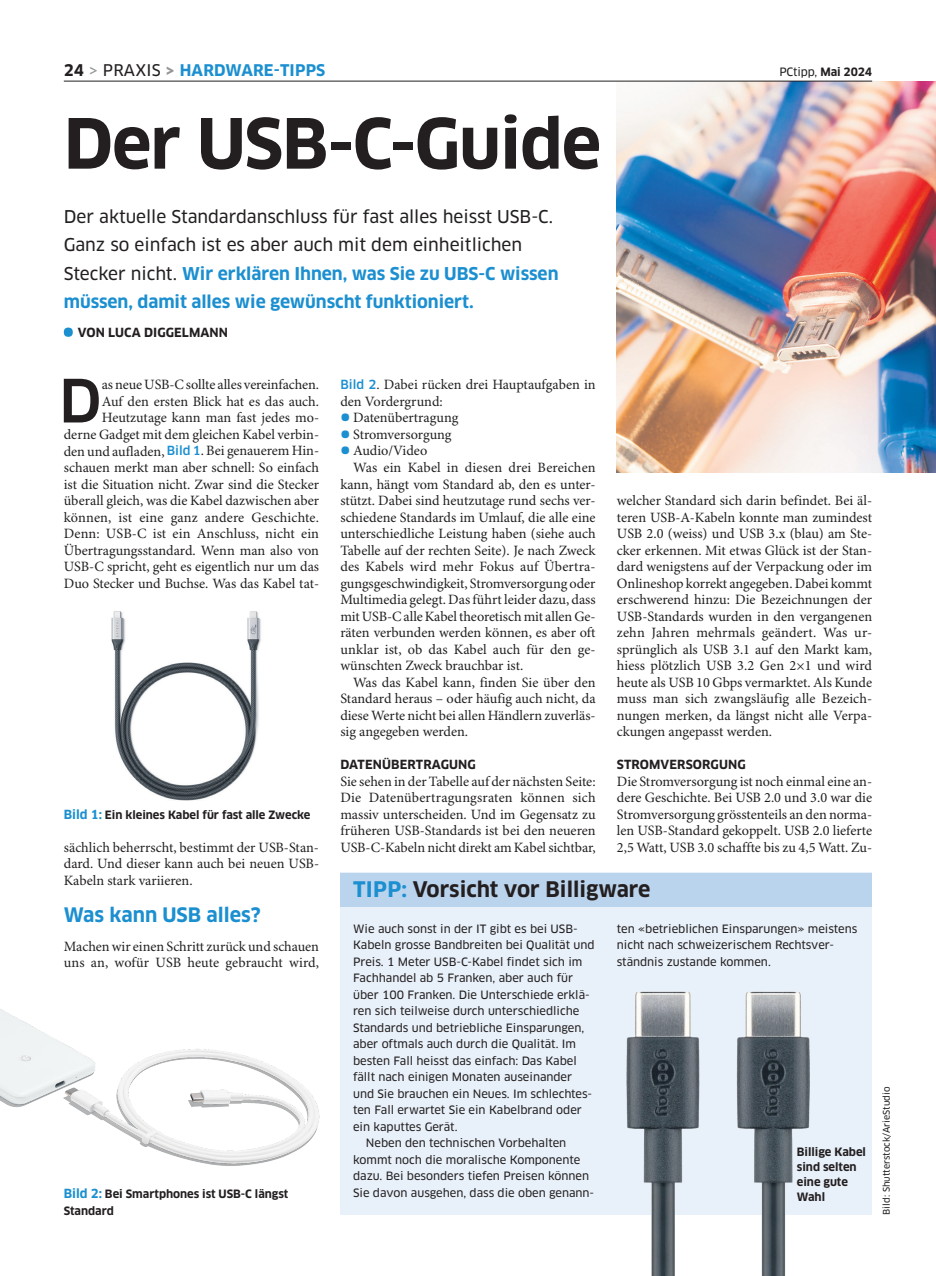
<style>
.page{position:relative;width:936px;height:1276px;background:#fff}
.page>*{position:absolute;margin:0;border:0;box-sizing:border-box;transform-origin:0 0}
.t1{font:700 67.5px "Clan OT";letter-spacing:-.02em;color:#231f20}
.t2{font:500 58.2px "Clan OT";color:#231f20}
.t3{font:700 21px "Clan OT";color:#231f20}
.t4{font:700 19.5px "Clan OT";color:#1b8fd0}
.t5{font:17.25px/28.5px "Clan OT News";letter-spacing:-.005em;color:#231f20}
.t6{font:700 17.25px/28.5px "Clan OT";letter-spacing:-.005em;color:#1b8fd0}
.t7{font:700 15.75px "Clan OT";letter-spacing:.01em;color:#1b8fd0}
.t8{font:14.25px/16.5px "Minion Pro";color:#231f20;text-align:justify}
.t9{font:700 12.3px "Clan OT";letter-spacing:.01em;color:#231f20}
.t10{font:11.25px/16.5px "Clan OT News";letter-spacing:-.005em;color:#231f20}
.t11{font:700 11.25px/15px "Clan OT";letter-spacing:-.005em;color:#231f20}
.t12{font:9px "Clan OT News";color:#231f20}
.s1{color:#231f20}
.s2{font-family:"Clan OT News";font-weight:400;color:#939598}
.s3{font-family:"Clan OT News";font-weight:400;color:#231f20}
.s4{color:#939598}
.s5{font-family:"Clan OT";font-weight:700}
.s6{font-family:"Clan OT";font-weight:500;font-size:12.3px;color:#1b8fd0}
.s7{font-size:12.3px;color:#1b8fd0}
.s8{font-family:"Clan OT";font-weight:700;font-size:24px;color:#1b8fd0}
.s9{color:#1b8fd0}
</style>
<div class="page">
<div style="left:64px;top:327px;width:9px;height:10px;background:#1b8fd0;border-radius:50%"></div>
<img style="left:111px;top:611px;width:150px;height:190px">
<img style="left:0;top:1009px;width:320px;height:157px">
<div style="left:340px;top:873px;width:532px;height:342px;background:#e8f0f9"></div>
<div style="left:340px;top:873px;width:532px;height:33px;background:#bbd4ed"></div>
<img style="left:626px;top:991px;width:184px;height:285px">
<img style="left:617px;top:81px;width:318px;height:391px">
<hr style="left:64px;top:81px;width:808px;height:1px;background:#231f20">
<p class="t7" style="left:64px;top:61px;width:263px"><span class="s1">24</span> <span class="s2">&gt;</span> <span class="s3">PRAXIS</span> <span class="s4">&gt;</span> HARDWARE-TIPPS</p>
<p class="t10" style="left:779px;top:64px;width:94px">PCtipp, <span class="s5">Mai 2024</span></p>
<h1 class="t1" style="left:64px;top:105px;width:539px">Der USB-C-Guide</h1>
<p class="t5" style="left:64px;top:202px;width:490px">Der aktuelle Standardanschluss für fast alles heisst USB-C.<br>Ganz so einfach ist es aber auch mit dem einheitlichen</p>
<p class="t6" style="left:64px;top:259px;width:496px"><span class="s3">Stecker nicht.</span> Wir erklären Ihnen, was Sie zu UBS-C wissen müssen, damit alles wie gewünscht funktioniert.</p>
<p class="t9" style="left:78px;top:325px;width:152px">VON LUCA DIGGELMANN</p>
<h2 class="t2" style="left:59px;top:367px;width:44px">D</h2>
<p class="t8" style="left:64px;top:377px;width:257px;text-align:right">as neue USB-C sollte alles vereinfachen.<br>Auf den ersten Blick hat es das auch.<br>Heutzutage kann man fast jedes mo-<br>derne Gadget mit dem gleichen Kabel verbin&shy;den und aufladen, <span class="s6">Bild 1</span>. Bei genauerem Hin&shy;schauen merkt man aber schnell: So einfach ist die Situation nicht. Zwar sind die Stecker überall gleich, was die Kabel dazwischen aber können, ist eine ganz andere Geschichte.<br>Denn: USB-C ist ein Anschluss, nicht ein Übertragungsstandard. Wenn man also von USB-C spricht, geht es eigentlich nur um das Duo Stecker und Buchse. Was das Kabel tat-</p>
<p class="t11" style="left:64px;top:807px;width:248px"><span class="s7">Bild 1:</span> Ein kleines Kabel für fast alle Zwecke</p>
<p class="t8" style="left:64px;top:839px;width:257px">sächlich beherrscht, bestimmt der USB-Stan&shy;dard. Und dieser kann auch bei neuen USB-Kabeln stark variieren.</p>
<h3 class="t4" style="left:64px;top:903px;width:198px">Was kann USB alles?</h3>
<p class="t8" style="left:64px;top:938px;width:257px">Machen wir einen Schritt zurück und schauen uns an, wofür USB heute gebraucht wird,</p>
<p class="t11" style="left:64px;top:1186px;width:226px;line-height:16.5px"><span class="s7">Bild 2:</span> Bei Smartphones ist USB-C längst<br>Standard</p>
<p class="t8" style="left:340px;top:377px;width:257px"><span class="s6">Bild 2</span>. Dabei rücken drei Hauptaufgaben in den Vordergrund:</p>
<p class="t8" style="left:340px;top:410px;width:119px"><span class="s8">•</span> Datenübertragung</p>
<p class="t8" style="left:340px;top:427px;width:113px"><span class="s8">•</span> Stromversorgung</p>
<p class="t8" style="left:340px;top:443px;width:88px"><span class="s8">•</span> Audio/Video</p>
<p class="t8" style="left:353px;top:460px;width:244px">Was ein Kabel in diesen drei Bereichen</p>
<p class="t8" style="left:340px;top:476px;width:257px">kann, hängt vom Standard ab, den es unter-</p>
<p class="t8" style="left:340px;top:493px;width:257px">stützt. Dabei sind heutzutage rund sechs ver-</p>
<p class="t8" style="left:340px;top:509px;width:257px">schiedene Standards im Umlauf, die alle eine</p>
<p class="t8" style="left:340px;top:526px;width:257px">unterschiedliche Leistung haben (siehe auch</p>
<p class="t8" style="left:340px;top:542px;width:257px">Tabelle auf der rechten Seite). Je nach Zweck</p>
<p class="t8" style="left:340px;top:559px;width:257px">des Kabels wird mehr Fokus auf Übertra-</p>
<p class="t8" style="left:340px;top:575px;width:257px">gungsgeschwindigkeit, Stromversorgung oder</p>
<p class="t8" style="left:340px;top:592px;width:257px">Multimedia gelegt. Das führt leider dazu, dass</p>
<p class="t8" style="left:340px;top:608px;width:257px">mit USB-C alle Kabel theoretisch mit allen Ge-</p>
<p class="t8" style="left:340px;top:625px;width:257px">räten verbunden werden können, es aber oft</p>
<p class="t8" style="left:340px;top:641px;width:257px">unklar ist, ob das Kabel auch für den ge-</p>
<p class="t8" style="left:340px;top:658px;width:184px">wünschten Zweck brauchbar ist.</p>
<p class="t8" style="left:353px;top:674px;width:244px">Was das Kabel kann, finden Sie über den</p>
<p class="t8" style="left:340px;top:691px;width:257px">Standard heraus – oder häufig auch nicht, da</p>
<p class="t8" style="left:340px;top:707px;width:257px">diese Werte nicht bei allen Händlern zuverläs-</p>
<p class="t8" style="left:340px;top:724px;width:129px">sig angegeben werden.</p>
<p class="t9" style="left:340px;top:757px;width:137px">DATENÜBERTRAGUNG</p>
<p class="t8" style="left:340px;top:773px;width:257px">Sie sehen in der Tabelle auf der nächsten Seite:<br>Die Datenübertragungsraten können sich massiv unterscheiden. Und im Gegensatz zu früheren USB-Standards ist bei den neueren USB-C-Kabeln nicht direkt am Kabel sichtbar,</p>
<p class="t8" style="left:617px;top:493px;width:257px">welcher Standard sich darin befindet. Bei äl&shy;teren USB-A-Kabeln konnte man zumindest USB 2.0 (weiss) und USB 3.x (blau) am Ste&shy;cker erkennen. Mit etwas Glück ist der Stan&shy;dard wenigstens auf der Verpackung oder im Onlineshop korrekt angegeben. Dabei kommt erschwerend hinzu: Die Bezeichnungen der USB-Standards wurden in den vergangenen zehn Jahren mehrmals geändert. Was ur&shy;sprünglich als USB 3.1 auf den Markt kam, hiess plötzlich USB 3.2 Gen 2×1 und wird heute als USB 10 Gbps vermarktet. Als Kunde muss man sich zwangsläufig alle Bezeich&shy;nungen merken, da längst nicht alle Verpa&shy;ckungen angepasst werden.</p>
<p class="t9" style="left:617px;top:757px;width:130px">STROMVERSORGUNG</p>
<p class="t8" style="left:617px;top:773px;width:257px">Die Stromversorgung ist noch einmal eine an&shy;dere Geschichte. Bei USB 2.0 und 3.0 war die Stromversorgung grösstenteils an den norma&shy;len USB-Standard gekoppelt. USB 2.0 lieferte 2,5 Watt, USB 3.0 schaffte bis zu 4,5 Watt. Zu-</p>
<h3 class="t3" style="left:353px;top:877px;width:299px"><span class="s9">TIPP:</span> Vorsicht vor Billigware</h3>
<p class="t10" style="left:353px;top:920px;width:226px">Wie auch sonst in der IT gibt es bei USB-</p>
<p class="t10" style="left:353px;top:937px;width:243px">Kabeln grosse Bandbreiten bei Qualität und</p>
<p class="t10" style="left:353px;top:953px;width:231px">Preis. 1 Meter USB-C-Kabel findet sich im</p>
<p class="t10" style="left:353px;top:970px;width:222px">Fachhandel ab 5 Franken, aber auch für</p>
<p class="t10" style="left:353px;top:986px;width:238px">über 100 Franken. Die Unterschiede erklä-</p>
<p class="t10" style="left:353px;top:1003px;width:228px">ren sich teilweise durch unterschiedliche</p>
<p class="t10" style="left:353px;top:1019px;width:233px">Standards und betriebliche Einsparungen,</p>
<p class="t10" style="left:353px;top:1036px;width:224px">aber oftmals auch durch die Qualität. Im</p>
<p class="t10" style="left:353px;top:1052px;width:225px">besten Fall heisst das einfach: Das Kabel</p>
<p class="t10" style="left:353px;top:1069px;width:220px">fällt nach einigen Monaten auseinander</p>
<p class="t10" style="left:353px;top:1085px;width:240px">und Sie brauchen ein Neues. Im schlechtes-</p>
<p class="t10" style="left:353px;top:1102px;width:230px">ten Fall erwartet Sie ein Kabelbrand oder</p>
<p class="t10" style="left:353px;top:1118px;width:106px">ein kaputtes Gerät.</p>
<p class="t10" style="left:366px;top:1135px;width:202px">Neben den technischen Vorbehalten</p>
<p class="t10" style="left:353px;top:1151px;width:229px">kommt noch die moralische Komponente</p>
<p class="t10" style="left:353px;top:1168px;width:237px">dazu. Bei besonders tiefen Preisen können</p>
<p class="t10" style="left:353px;top:1184px;width:242px">Sie davon ausgehen, dass die oben genann-</p>
<p class="t10" style="left:617px;top:920px;width:242px">ten «betrieblichen Einsparungen» meistens nicht nach schweizerischem Rechtsver&shy;ständnis zustande kommen.</p>
<p class="t11" style="left:796px;top:1144px;width:71px">Billige Kabel sind selten eine gute<br>Wahl</p>
<p class="t12" style="left:881px;top:1214px;width:130px;rotate:-90deg">Bild: Shutterstock/ArieStudio</p>
</div>
